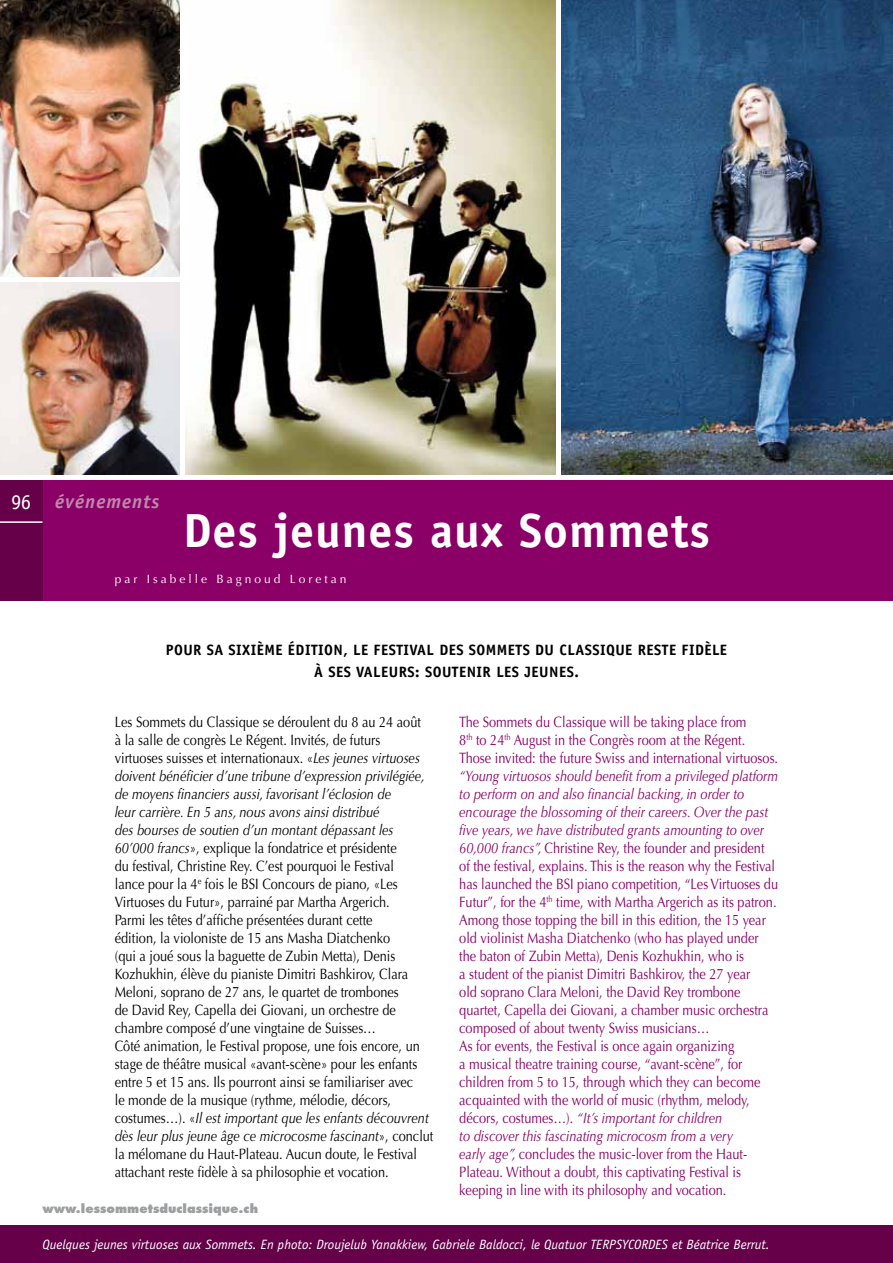
<style>
.page{position:relative;width:893px;height:1263px;background:#fff}
.page>*{position:absolute;margin:0;border:0;box-sizing:border-box;transform-origin:0 0}
.t1{font:700 48px "Officina Sans";color:#fff}
.t2{font:21px "Officina Sans";color:#fff}
.t3{font:italic 700 19.5px "Officina Sans";letter-spacing:.05em;color:#bd88ad}
.t4{font:15px/18px "Optima";color:#8a0066;scale:.85 1}
.t5{font:15px/18px "Optima";color:#000;scale:.85 1}
.t6{font:700 15px/22.5px "Officina Sans";letter-spacing:.03em;color:#000;text-align:center}
.t7{font:italic 13.5px "Officina Sans";color:#fff}
.t8{font:800 12px "Futura";color:#9c9e9f}
.t9{font:12px "Optima";letter-spacing:.25em;color:#fff}
.s1{font-style:italic}
</style>
<div class="page">
<img style="left:561px;top:0;width:332px;height:475px">
<img style="left:185px;top:0;width:370px;height:475px">
<img style="left:0;top:0;width:179px;height:276px">
<div style="left:0;top:481px;width:893px;height:120px;background:#8a0066"></div>
<div style="left:0;top:481px;width:43px;height:120px;background:#650049"></div>
<hr style="left:0;top:521px;width:43px;height:2px;background:#fff">
<img style="left:0;top:282px;width:179px;height:193px">
<div style="left:0;top:1226px;width:893px;height:37px;background:#650049"></div>
<h2 class="t2" style="left:11px;top:489px;width:21px">96</h2>
<h3 class="t3" style="left:55px;top:490px;width:106px">événements</h3>
<h1 class="t1" style="left:183px;top:501px;width:528px">DES JEUNES AUX SOMMETS</h1>
<p class="t9" style="left:115px;top:572px;width:233px">par Isabelle Bagnoud Loretan</p>
<p class="t6" style="left:166px;top:638px;width:563px">POUR SA SIXIÈME ÉDITION, LE FESTIVAL DES SOMMETS DU CLASSIQUE RESTE FIDÈLE<br>À SES VALEURS: SOUTENIR LES JEUNES.</p>
<p class="t5" style="left:115px;top:713px;width:376px">Les Sommets du Classique se déroulent du 8 au 24 août<br>à la salle de congrès Le Régent. Invités, de futurs<br>virtuoses suisses et internationaux. «<span class="s1">Les jeunes virtuoses doivent bénéficier d’une tribune d’expression privilégiée, de moyens financiers aussi, favorisant l’éclosion de<br>leur carrière. En 5 ans, nous avons ainsi distribué<br>des bourses de soutien d’un montant dépassant les 60’000 francs</span>», explique la fondatrice et présidente<br>du festival, Christine Rey. C’est pourquoi le Festival<br>lance pour la 4<sup>e</sup> fois le BSI Concours de piano, «Les Virtuoses du Futur», parrainé par Martha Argerich.<br>Parmi les têtes d’affiche présentées durant cette<br>édition, la violoniste de 15 ans Masha Diatchenko<br>(qui a joué sous la baguette de Zubin Metta), Denis Kozhukhin, élève du pianiste Dimitri Bashkirov, Clara Meloni, soprano de 27 ans, le quartet de trombones<br>de David Rey, Capella dei Giovani, un orchestre de chambre composé d’une vingtaine de Suisses…<br>Côté animation, le Festival propose, une fois encore, un stage de théâtre musical «avant-scène» pour les enfants entre 5 et 15 ans. Ils pourront ainsi se familiariser avec<br>le monde de la musique (rythme, mélodie, décors, costumes…). «<span class="s1">Il est important que les enfants découvrent dès leur plus jeune âge ce microcosme fascinant</span>», conclut la mélomane du Haut-Plateau. Aucun doute, le Festival attachant reste fidèle à sa philosophie et vocation.</p>
<p class="t4" style="left:459px;top:713px;width:377px">The Sommets du Classique will be taking place from<br>8<sup>th</sup> to 24<sup>th</sup> August in the Congrès room at the Régent.<br>Those invited: the future Swiss and international virtuosos.</p>
<p class="t4" style="left:459px;top:767px;width:377px"><span class="s1">“Young virtuosos should benefit from a privileged platform to perform on and also financial backing, in order to encourage the blossoming of their careers. Over the past five years, we have distributed grants amounting to over 60,000 francs”,</span> Christine Rey, the founder and president of the festival, explains. This is the reason why the Festival has launched the BSI piano competition, “Les Virtuoses du Futur”, for the 4<sup>th</sup> time, with Martha Argerich as its patron.<br>Among those topping the bill in this edition, the 15 year old violinist Masha Diatchenko (who has played under the baton of Zubin Metta), Denis Kozhukhin, who is<br>a student of the pianist Dimitri Bashkirov, the 27 year<br>old soprano Clara Meloni, the David Rey trombone quartet, Capella dei Giovani, a chamber music orchestra composed of about twenty Swiss musicians…<br>As for events, the Festival is once again organizing<br>a musical theatre training course, “avant-scène”, for children from 5 to 15, through which they can become acquainted with the world of music (rhythm, melody, décors, costumes…). <span class="s1">“It’s important for children<br>to discover this fascinating microcosm from a very<br>early age”,</span> concludes the music-lover from the Haut-Plateau. Without a doubt, this captivating Festival is keeping in line with its philosophy and vocation.</p>
<p class="t8" style="left:43px;top:1201px;width:217px">www.lessommetsduclassique.ch</p>
<p class="t7" style="left:43px;top:1236px;width:729px">Quelques jeunes virtuoses aux Sommets. En photo: Droujelub Yanakkiew, Gabriele Baldocci, le Quatuor TERPSYCORDES et Béatrice Berrut.</p>
</div>
